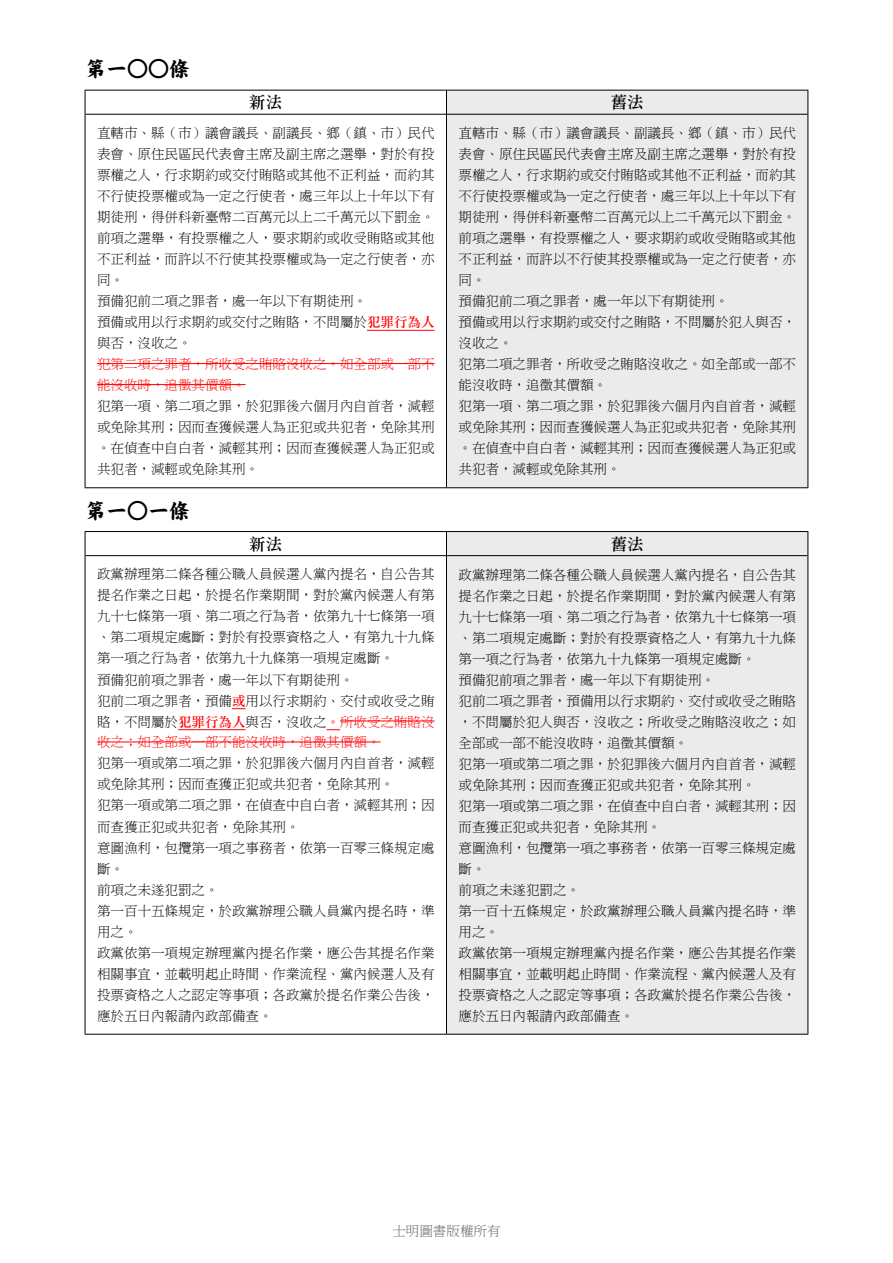
<style>
.page{position:relative;width:893px;height:1263px;background:#fff}
.page>*{position:absolute;margin:0;border:0;box-sizing:border-box;transform-origin:0 0}
.t1{font:21px "DF Kai W14 WIN BF";color:#000}
.t2{font:16.5px "DF Li Song W5 WIN BF";color:#000}
.t3{font:13.5px/21px "DF Ming W3 WIN BF";color:#000}
.t4{font:13.5px/21px "DF Ming W3 WIN BF";color:#f00}
.t5{font:13.5px "DF Ming W3 WIN BF";color:#646464}
.s1{font-family:"DF Li Song W5 WIN BF";color:#f00}
.s2{color:#f00}
</style>
<div class="page">
<div style="left:447px;top:91px;width:360px;height:396px;background:#ebebeb"></div>
<hr style="left:85px;top:90px;width:361px;height:1px;background:#000">
<svg style="left:85px;top:91px;width:1px;height:23px"></svg>
<hr style="left:446px;top:90px;width:362px;height:1px;background:#000">
<svg style="left:807px;top:91px;width:1px;height:23px"></svg>
<hr style="left:85px;top:114px;width:1px;height:373px;background:#000">
<hr style="left:807px;top:114px;width:1px;height:373px;background:#000">
<hr style="left:85px;top:487px;width:361px;height:1px;background:#000">
<hr style="left:446px;top:487px;width:362px;height:1px;background:#000">
<svg style="left:446px;top:91px;width:1px;height:23px"></svg>
<hr style="left:85px;top:114px;width:361px;height:1px;background:#000">
<hr style="left:446px;top:114px;width:361px;height:1px;background:#000">
<hr style="left:446px;top:114px;width:1px;height:373px;background:#000">
<hr style="left:367px;top:330px;width:68px;height:1px;background:#f00">
<hr style="left:97px;top:363px;width:338px;height:1px;background:#f00">
<hr style="left:97px;top:384px;width:149px;height:1px;background:#f00">
<div style="left:447px;top:532px;width:360px;height:502px;background:#ebebeb"></div>
<hr style="left:85px;top:531px;width:361px;height:1px;background:#000">
<svg style="left:85px;top:532px;width:1px;height:23px"></svg>
<hr style="left:446px;top:531px;width:362px;height:1px;background:#000">
<svg style="left:807px;top:532px;width:1px;height:24px"></svg>
<hr style="left:85px;top:556px;width:1px;height:478px;background:#000">
<hr style="left:807px;top:556px;width:1px;height:478px;background:#000">
<hr style="left:85px;top:1034px;width:361px;height:1px;background:#000">
<hr style="left:446px;top:1034px;width:362px;height:1px;background:#000">
<svg style="left:446px;top:532px;width:1px;height:23px"></svg>
<hr style="left:85px;top:555px;width:361px;height:1px;background:#000">
<hr style="left:446px;top:555px;width:361px;height:1px;background:#000">
<hr style="left:446px;top:556px;width:1px;height:478px;background:#000">
<svg style="left:232px;top:708px;width:14px;height:1px"></svg>
<hr style="left:178px;top:729px;width:68px;height:1px;background:#f00">
<svg style="left:327px;top:729px;width:13px;height:1px"></svg>
<hr style="left:340px;top:721px;width:95px;height:1px;background:#f00">
<hr style="left:97px;top:742px;width:284px;height:1px;background:#f00">
<h1 class="t1" style="left:85px;top:58px;width:106px">第一○○條</h1>
<p class="t2" style="left:249px;top:94px;width:34px">新法</p>
<p class="t2" style="left:611px;top:94px;width:34px">舊法</p>
<p class="t3" style="left:97px;top:122px;width:339px">直轄市、縣（市）議會議長、副議長、鄉（鎮、市）民代表會、原住民區民代表會主席及副主席之選舉，對於有投票權之人，行求期約或交付賄賂或其他不正利益，而約其不行使投票權或為一定之行使者，處三年以上十年以下有期徒刑，得併科新臺幣二百萬元以上二千萬元以下罰金。前項之選舉，有投票權之人，要求期約或收受賄賂或其他不正利益，而許以不行使其投票權或為一定之行使者，亦同。<br>預備犯前二項之罪者，處一年以下有期徒刑。<br>預備或用以行求期約或交付之賄賂，不問屬於<span class="s1">犯罪行為人</span>與否，沒收之。</p>
<p class="t4" style="left:97px;top:354px;width:339px">犯第二項之罪者，所收受之賄賂沒收之。如全部或一部不能沒收時，追徵其價額。</p>
<p class="t3" style="left:97px;top:395px;width:339px;text-align:justify">犯第一項、第二項之罪，於犯罪後六個月內自首者，減輕或免除其刑；因而查獲候選人為正犯或共犯者，免除其刑。在偵查中自白者，減輕其刑；因而查獲候選人為正犯或共犯者，減輕或免除其刑。</p>
<p class="t3" style="left:458px;top:122px;width:339px">直轄市、縣（市）議會議長、副議長、鄉（鎮、市）民代表會、原住民區民代表會主席及副主席之選舉，對於有投票權之人，行求期約或交付賄賂或其他不正利益，而約其不行使投票權或為一定之行使者，處三年以上十年以下有期徒刑，得併科新臺幣二百萬元以上二千萬元以下罰金。前項之選舉，有投票權之人，要求期約或收受賄賂或其他不正利益，而許以不行使其投票權或為一定之行使者，亦同。<br>預備犯前二項之罪者，處一年以下有期徒刑。<br>預備或用以行求期約或交付之賄賂，不問屬於犯人與否，沒收之。<br>犯第二項之罪者，所收受之賄賂沒收之。如全部或一部不能沒收時，追徵其價額。<br>犯第一項、第二項之罪，於犯罪後六個月內自首者，減輕或免除其刑；因而查獲候選人為正犯或共犯者，免除其刑。在偵查中自白者，減輕其刑；因而查獲候選人為正犯或共犯者，減輕或免除其刑。</p>
<h1 class="t1" style="left:85px;top:500px;width:106px">第一○一條</h1>
<p class="t2" style="left:249px;top:535px;width:34px">新法</p>
<p class="t2" style="left:611px;top:535px;width:34px">舊法</p>
<p class="t3" style="left:97px;top:564px;width:339px">政黨辦理第二條各種公職人員候選人黨內提名，自公告其提名作業之日起，於提名作業期間，對於黨內候選人有第九十七條第一項、第二項之行為者，依第九十七條第一項、第二項規定處斷；對於有投票資格之人，有第九十九條第一項之行為者，依第九十九條第一項規定處斷。<br>預備犯前項之罪者，處一年以下有期徒刑。<br>犯前二項之罪者，預備<span class="s1">或</span>用以行求期約、交付或收受之賄賂，不問屬於<span class="s1">犯罪行為人</span>與否，沒收之<span class="s1">。</span><span class="s2">所收受之賄賂沒收之；如全部或一部不能沒收時，追徵其價額。</span></p>
<p class="t3" style="left:97px;top:753px;width:339px">犯第一項或第二項之罪，於犯罪後六個月內自首者，減輕或免除其刑；因而查獲正犯或共犯者，免除其刑。<br>犯第一項或第二項之罪，在偵查中自白者，減輕其刑；因而查獲正犯或共犯者，免除其刑。<br>意圖漁利，包攬第一項之事務者，依第一百零三條規定處斷。<br>前項之未遂犯罰之。<br>第一百十五條規定，於政黨辦理公職人員黨內提名時，準用之。<br>政黨依第一項規定辦理黨內提名作業，應公告其提名作業相關事宜，並載明起止時間、作業流程、黨內候選人及有投票資格之人之認定等事項；各政黨於提名作業公告後，應於五日內報請內政部備查。</p>
<p class="t3" style="left:458px;top:564px;width:339px">政黨辦理第二條各種公職人員候選人黨內提名，自公告其提名作業之日起，於提名作業期間，對於黨內候選人有第九十七條第一項、第二項之行為者，依第九十七條第一項、第二項規定處斷；對於有投票資格之人，有第九十九條第一項之行為者，依第九十九條第一項規定處斷。<br>預備犯前項之罪者，處一年以下有期徒刑。<br>犯前二項之罪者，預備用以行求期約、交付或收受之賄賂，不問屬於犯人與否，沒收之；所收受之賄賂沒收之；如全部或一部不能沒收時，追徵其價額。<br>犯第一項或第二項之罪，於犯罪後六個月內自首者，減輕或免除其刑；因而查獲正犯或共犯者，免除其刑。<br>犯第一項或第二項之罪，在偵查中自白者，減輕其刑；因而查獲正犯或共犯者，免除其刑。<br>意圖漁利，包攬第一項之事務者，依第一百零三條規定處斷。<br>前項之未遂犯罰之。<br>第一百十五條規定，於政黨辦理公職人員黨內提名時，準用之。<br>政黨依第一項規定辦理黨內提名作業，應公告其提名作業相關事宜，並載明起止時間、作業流程、黨內候選人及有投票資格之人之認定等事項；各政黨於提名作業公告後，應於五日內報請內政部備查。</p>
<p class="t5" style="left:392px;top:1224px;width:109px">士明圖書版權所有</p>
</div>
